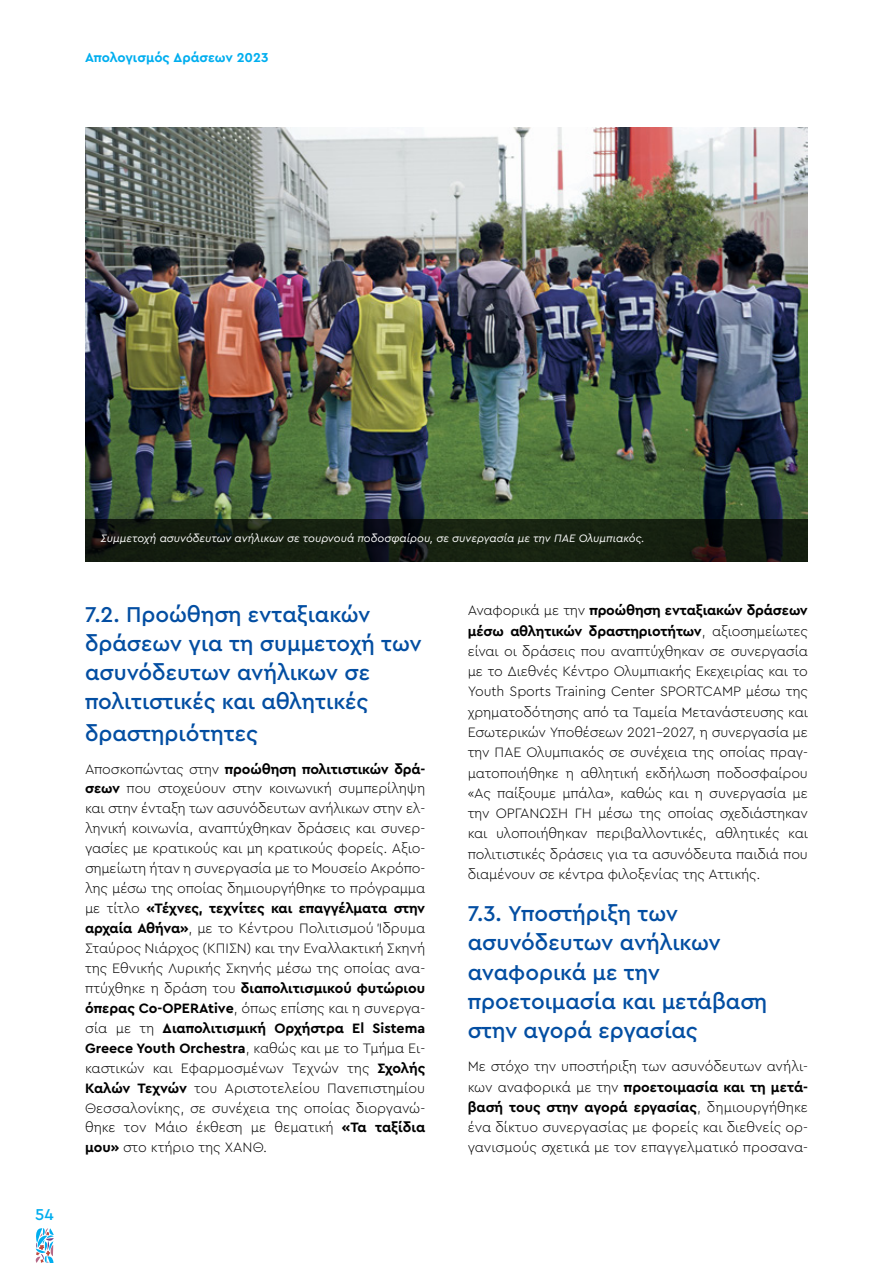
<style>
.page{position:relative;width:893px;height:1263px;background:#fff}
.page>*{position:absolute;margin:0;border:0;box-sizing:border-box;transform-origin:0 0}
.t1{font:500 22.5px/29.2px "Cera Pro";color:#034ea2}
.t2{font:500 16.5px "Cera Pro";color:#00aeef}
.t3{font:300 14.25px/20px "Cera Pro";letter-spacing:-.01em;color:#000;text-align:justify}
.t4{font:700 13.5px "Cera Pro";color:#00aeef}
.t5{font:italic 11.25px "Cera Pro";color:#fff}
.s1{font-weight:700}
</style>
<div class="page">
<svg style="left:36px;top:1228px;width:18px;height:35px"></svg>
<img style="left:85px;top:128px;width:723px;height:391px">
<svg style="left:85px;top:519px;width:723px;height:42px;background:#141d10"></svg>
<p class="t4" style="left:85px;top:48px;width:185px">Απολογισμός Δράσεων 2023</p>
<p class="t2" style="left:35px;top:1203px;width:20px">54</p>
<p class="t5" style="left:101px;top:531px;width:546px">Συμμετοχή ασυνόδευτων ανήλικων σε τουρνουά ποδοσφαίρου, σε συνεργασία με την ΠΑΕ Ολυμπιακός.</p>
<h1 class="t1" style="left:85px;top:599px;width:338px">7.2. Προώθηση ενταξιακών δράσεων για τη συμμετοχή των ασυνόδευτων ανήλικων σε πολιτιστικές και αθλητικές</h1>
<h1 class="t1" style="left:85px;top:718px;width:174px">δραστηριότητες</h1>
<p class="t3" style="left:85px;top:758px;width:342px">Αποσκοπώντας στην <span class="s1">προώθηση πολιτιστικών δρά&shy;σεων</span> που στοχεύουν στην κοινωνική συμπερίληψη και στην ένταξη των ασυνόδευτων ανήλικων στην ελ&shy;ληνική κοινωνία, αναπτύχθηκαν δράσεις και συνερ&shy;γασίες με κρατικούς και μη κρατικούς φορείς. Αξιο&shy;σημείωτη ήταν η συνεργασία με το Μουσείο Ακρόπο&shy;λης μέσω της οποίας δημιουργήθηκε το πρόγραμμα με τίτλο <span class="s1">«Τέχνες, τεχνίτες και επαγγέλματα στην αρχαία Αθήνα»</span>, με το Κέντρου Πολιτισμού Ίδρυμα Σταύρος Νιάρχος (ΚΠΙΣΝ) και την Εναλλακτική Σκηνή της Εθνικής Λυρικής Σκηνής μέσω της οποίας ανα&shy;πτύχθηκε η δράση του <span class="s1">διαπολιτισμικού φυτώριου όπερας Co-OPERAtive</span>, όπως επίσης και η συνεργα&shy;σία με τη <span class="s1">Διαπολιτισμική Ορχήστρα El Sistema Greece Youth Orchestra</span>, καθώς και με το Τμήμα Ει&shy;καστικών και Εφαρμοσμένων Τεχνών της <span class="s1">Σχολής Καλών Τεχνών</span> του Αριστοτελείου Πανεπιστημίου Θεσσαλονίκης, σε συνέχεια της οποίας διοργανώ&shy;θηκε τον Μάιο έκθεση με θεματική <span class="s1">«Τα ταξίδια μου»</span> στο κτήριο της ΧΑΝΘ.</p>
<p class="t3" style="left:468px;top:600px;width:342px">Αναφορικά με την <span class="s1">προώθηση ενταξιακών δράσεων μέσω αθλητικών δραστηριοτήτων</span>, αξιοσημείωτες είναι οι δράσεις που αναπτύχθηκαν σε συνεργασία με το Διεθνές Κέντρο Ολυμπιακής Εκεχειρίας και το Youth Sports Training Center SPORTCAMP μέσω της χρηματοδότησης από τα Ταμεία Μετανάστευσης και Εσωτερικών Υποθέσεων 2021-2027, η συνεργασία με την ΠΑΕ Ολυμπιακός σε συνέχεια της οποίας πραγ&shy;ματοποιήθηκε η αθλητική εκδήλωση ποδοσφαίρου «Ας παίξουμε μπάλα», καθώς και η συνεργασία με την ΟΡΓΑΝΩΣΗ ΓΗ μέσω της οποίας σχεδιάστηκαν και υλοποιήθηκαν περιβαλλοντικές, αθλητικές και πολιτιστικές δράσεις για τα ασυνόδευτα παιδιά που διαμένουν σε κέντρα φιλοξενίας της Αττικής.</p>
<h1 class="t1" style="left:468px;top:898px;width:301px">7.3. Υποστήριξη των ασυνόδευτων ανήλικων αναφορικά με την προετοιμασία και μετάβαση στην αγορά εργασίας</h1>
<p class="t3" style="left:468px;top:1056px;width:342px">Με στόχο την υποστήριξη των ασυνόδευτων ανήλι&shy;κων αναφορικά με την <span class="s1">προετοιμασία και τη μετά&shy;βασή τους στην αγορά εργασίας</span>, δημιουργήθηκε ένα δίκτυο συνεργασίας με φορείς και διεθνείς ορ&shy;γανισμούς σχετικά με τον επαγγελματικό προσανα-</p>
</div>
